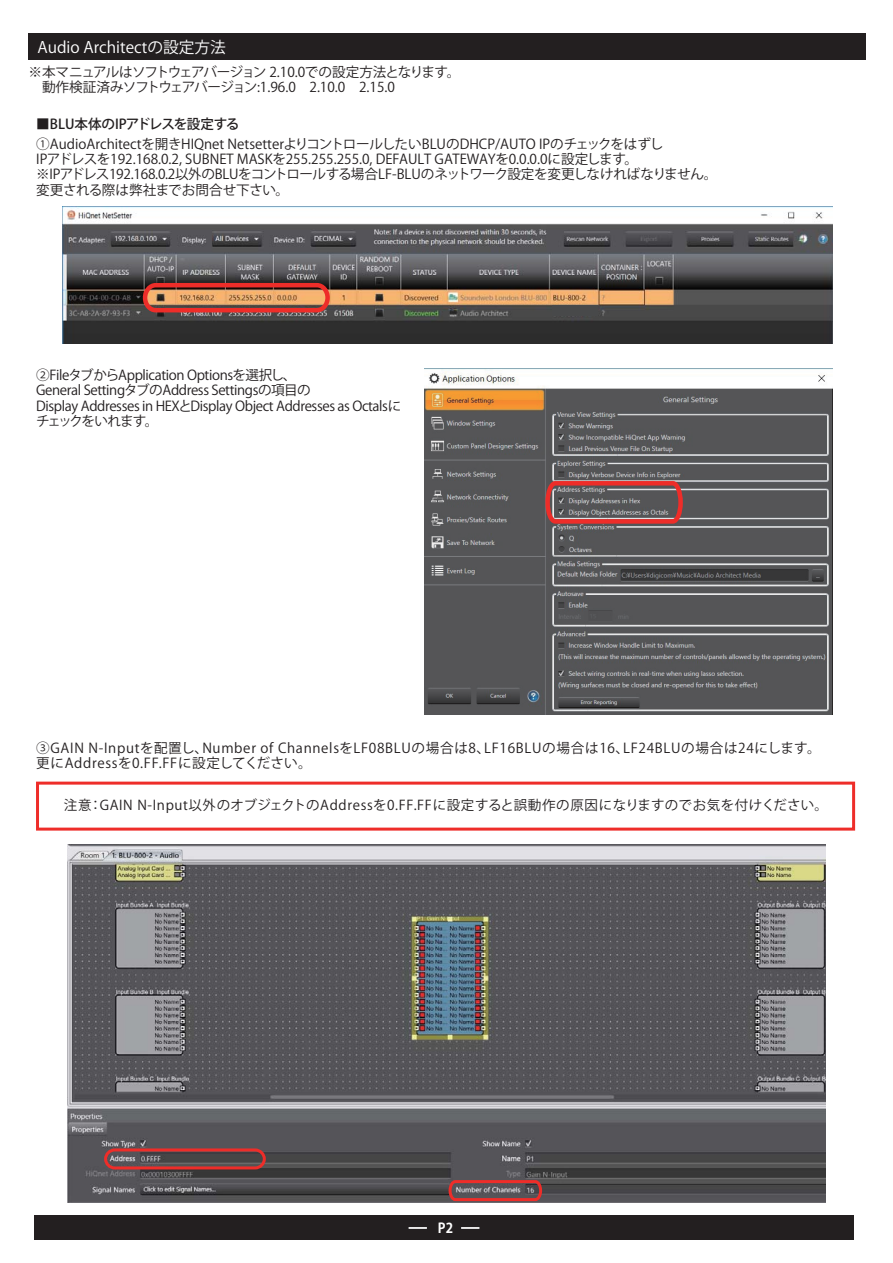
<style>
.page{position:relative;width:893px;height:1263px;background:#fff}
.page>*{position:absolute;margin:0;border:0;box-sizing:border-box;transform-origin:0 0}
.t1{font:15.75px "Koz Go Pro Regular 90 msp RKSJ H";color:#fff}
.t2{font:13.65px/15.3px "Koz Go Pro Regular 90 msp RKSJ H";letter-spacing:-.02em;color:#231f20}
.t3{font:13.65px/15.3px "Koz Go Pro Regular 90 msp RKSJ H";letter-spacing:.05em;color:#231f20}
.t4{font:13.65px/15.3px "Koz Go Pro Regular 90 msp RKSJ H";letter-spacing:-.05em;color:#231f20}
.t5{font:13.65px "Koz Go Pro Medium 90 msp RKSJ H";letter-spacing:-.015em;color:#231f20}
.t6{font:13.65px "Koz Go Pro Bold 90 msp RKSJ H";color:#fff;scale:.95 1}
.t7{font:13.5px "Koz Go Pro Regular 90 msp RKSJ H";letter-spacing:.05em;color:#231f20}
.s1{font-family:"Koz Go Pro Regular 90 msp RKSJ H"}
</style>
<div class="page">
<div style="left:28px;top:33px;width:837px;height:27px;background:#231f20"></div>
<div style="left:34px;top:1216px;width:819px;height:24px;background:#231f20"></div>
<img style="left:63px;top:207px;width:769px;height:136px">
<svg style="left:141px;top:281px;width:191px;height:34px;background:#b3654a"></svg>
<div style="left:552px;top:305px;width:45px;height:11px;background:#48494a"></div>
<img style="left:424px;top:369px;width:408px;height:345px">
<svg style="left:543px;top:479px;width:142px;height:47px;background:#855b5c"></svg>
<img style="left:68px;top:844px;width:757px;height:359px">
<div style="left:104px;top:1148px;width:162px;height:21px;border:3px solid #ee2d29;border-radius:9px"></div>
<svg style="left:447px;top:1179px;width:96px;height:24px;background:#855153"></svg>
<div style="left:36px;top:782px;width:819px;height:49px;border:3px solid #ee2d29"></div>
<svg style="left:409px;top:1227px;width:18px;height:2px"></svg>
<svg style="left:461px;top:1227px;width:18px;height:2px"></svg>
<p class="t1" style="left:38px;top:41px;width:190px">Audio Architectの設定方法</p>
<p class="t4" style="left:28px;top:66px;width:433px">※本マニュアルはソフトウェアバージョン 2.10.0での設定方法となります。　動作検証済みソフトウェアバージョン:1.96.0　2.10.0　2.15.0</p>
<p class="t5" style="left:36px;top:119px;width:205px"><span class="s1">■</span>BLU本体のIPアドレスを設定する</p>
<p class="t2" style="left:36px;top:138px;width:683px">①AudioArchitectを開きHIQnet NetsetterよりコントロールしたいBLUのDHCP/AUTO IPのチェックをはずし<br>IPアドレスを192.168.0.2, SUBNET MASKを255.255.255.0, DEFAULT GATEWAYを0.0.0.0に設定します。<br>※IPアドレス192.168.0.2以外のBLUをコントロールする場合LF-BLUのネットワーク設定を変更しなければなりません。変更される際は弊社までお問合せ下さい。</p>
<p class="t2" style="left:36px;top:369px;width:367px">②FileタブからApplication Optionsを選択し、<br>General SettingタブのAddress Settingsの項目の<br>Display Addresses in HEXとDisplay Object Addresses as Octalsにチェックをいれます。</p>
<p class="t3" style="left:36px;top:742px;width:786px">③GAIN N-Inputを配置し、Number of ChannelsをLF08BLUの場合は8、LF16BLUの場合は16、LF24BLUの場合は24にします。更にAddressを0.FF.FFに設定してください。</p>
<p class="t7" style="left:64px;top:800px;width:765px">注意：GAIN N-Input以外のオブジェクトのAddressを0.FF.FFに設定すると誤動作の原因になりますのでお気を付けください。</p>
<p class="t6" style="left:438px;top:1223px;width:17px">P2</p>
</div>
